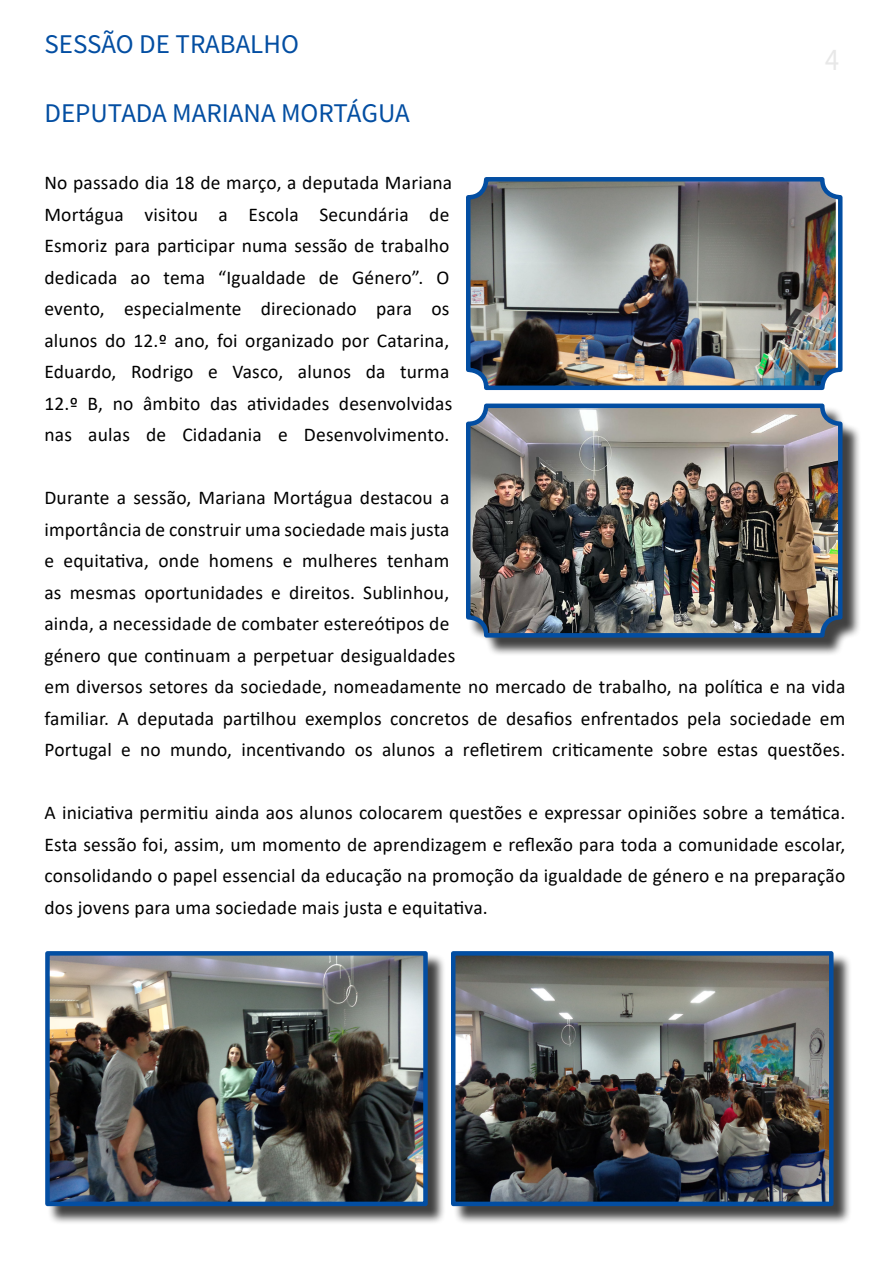
<style>
.page{position:relative;width:893px;height:1263px;background:#fff}
.page>*{position:absolute;margin:0;border:0;box-sizing:border-box;transform-origin:0 0}
.t1{font:30.9px "Myriad Pro";color:#e8e8e8;scale:.88 1}
.t2{font:27px "Source Sans Variable";color:#034ea2}
.t3{font:19.5px/31.5px "Calibri";letter-spacing:.01em;color:#000}
</style>
<div class="page">
<div style="left:468px;top:406px;width:393px;height:250px;background:#000;opacity:.75"></div>
<img style="left:468px;top:406px;width:372px;height:229px">
<div style="left:466px;top:404px;width:376px;height:234px;border:4px solid #034ea2;border-radius:18px"></div>
<div style="left:453px;top:953px;width:399px;height:272px;background:#000;opacity:.75"></div>
<img style="left:456px;top:956px;width:372px;height:245px">
<div style="left:451px;top:951px;width:382px;height:255px;border:4px solid #034ea2"></div>
<img style="left:471px;top:182px;width:365px;height:203px">
<div style="left:466px;top:177px;width:376px;height:213px;border:4px solid #034ea2;border-radius:18px"></div>
<div style="left:47px;top:953px;width:400px;height:272px;background:#000;opacity:.75"></div>
<img style="left:50px;top:956px;width:373px;height:245px">
<div style="left:45px;top:951px;width:383px;height:255px;border:4px solid #034ea2"></div>
<h2 class="t2" style="left:44px;top:28px;width:256px">SESSÃO DE TRABALHO</h2>
<h2 class="t2" style="left:44px;top:96px;width:367px">DEPUTADA MARIANA MORTÁGUA</h2>
<p class="t3" style="left:44px;top:167px;width:409px">No passado dia 18 de março, a deputada Mariana Mortágua visitou a Escola Secundária de Esmoriz para participar numa sessão de trabalho dedicada ao tema “Igualdade de Género”. O evento, especialmente direcionado para os alunos do 12.º ano, foi organizado por Catarina, Eduardo, Rodrigo e Vasco, alunos da turma 12.º B, no âmbito das atividades desenvolvidas nas aulas de Cidadania e Desenvolvimento.</p>
<h1 class="t1" style="left:825px;top:41px;width:17px">4</h1>
<p class="t3" style="left:44px;top:481px;width:802px">Durante a sessão, Mariana Mortágua destacou a<br>importância de construir uma sociedade mais justa<br>e equitativa, onde homens e mulheres tenham<br>as mesmas oportunidades e direitos. Sublinhou,<br>ainda, a necessidade de combater estereótipos de<br>género que continuam a perpetuar desigualdades<br>em diversos setores da sociedade, nomeadamente no mercado de trabalho, na política e na vida familiar. A deputada partilhou exemplos concretos de desafios enfrentados pela sociedade em Portugal e no mundo, incentivando os alunos a refletirem criticamente sobre estas questões.</p>
<p class="t3" style="left:44px;top:796px;width:802px;text-align:justify">A iniciativa permitiu ainda aos alunos colocarem questões e expressar opiniões sobre a temática.<br>Esta sessão foi, assim, um momento de aprendizagem e reflexão para toda a comunidade escolar, consolidando o papel essencial da educação na promoção da igualdade de género e na preparação dos jovens para uma sociedade mais justa e equitativa.</p>
</div>
